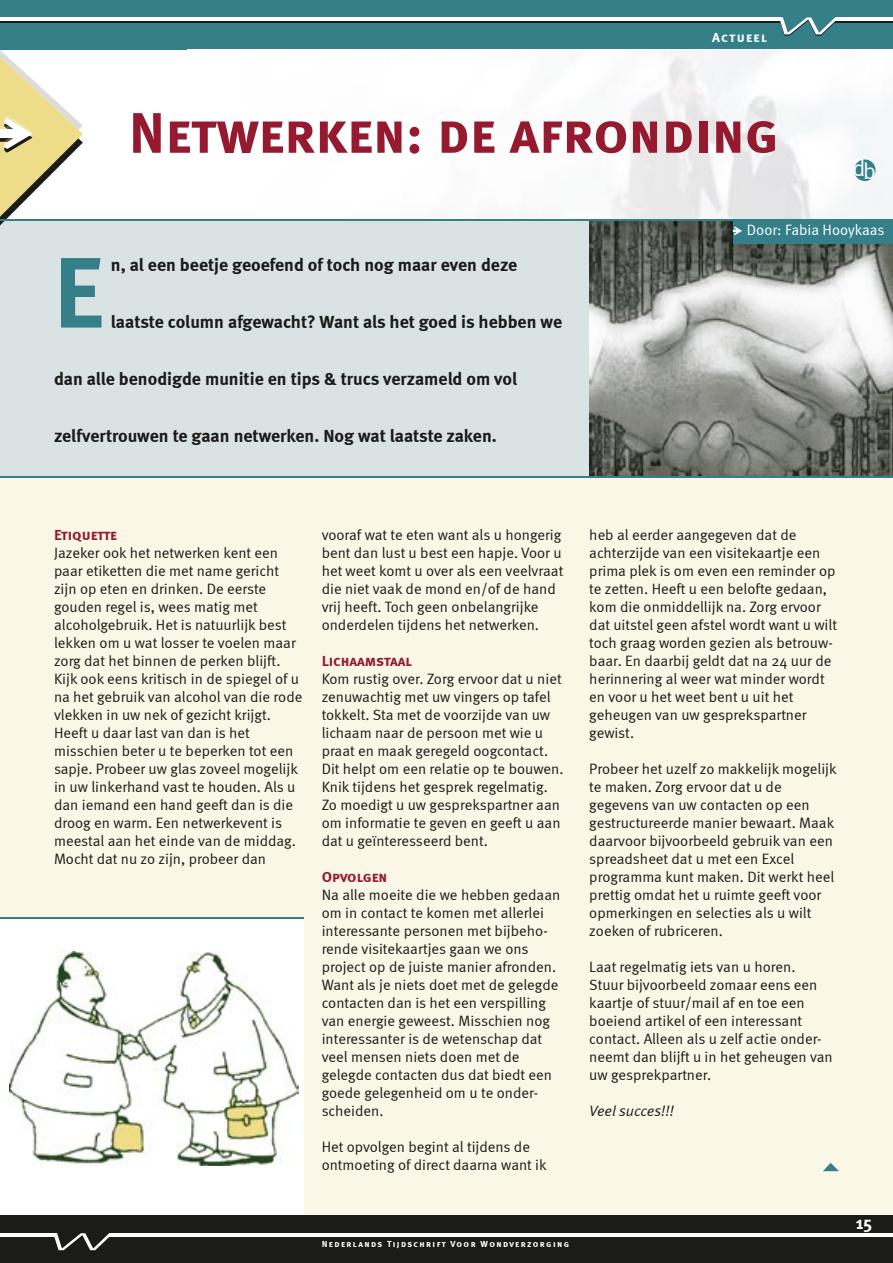
<style>
.page{position:relative;width:893px;height:1263px;background:#fff}
.page>*{position:absolute;margin:0;border:0;box-sizing:border-box;transform-origin:0 0}
.t1{font:100.05px "Meta Bold LF";color:#347f88}
.t2{font:57px "Meta Bold Caps";color:#951a30}
.t3{font:23.1px "Meta Normal";color:#fff}
.t4{font:18px "Meta Bold LF";color:#1b1b19}
.t5{font:18px "Meta Bold Caps";color:#fff}
.t6{font:15px/18px "Meta Normal";color:#1b1b19}
.t7{font:15px "Meta Bold Caps";letter-spacing:-.005em;color:#951a30}
.t8{font:15px "Meta Normal";color:#fff}
.t9{font:italic 15px "Meta Normal LF";letter-spacing:-.005em;color:#1b1b19}
.t10{font:13.5px "Meta Bold Caps";letter-spacing:.1em;color:#fff}
.t11{font:9px "Meta Bold Caps";letter-spacing:.155em;color:#fff}
</style>
<div class="page">
<div style="left:0;top:1214px;width:893px;height:49px;background:#1b1b19"></div>
<svg style="left:54px;top:1233px;width:55px;height:17px"></svg>
<hr style="left:0;top:1233px;width:57px;height:4px;background:#fff">
<hr style="left:109px;top:1233px;width:784px;height:4px;background:#fff">
<div style="left:0;top:0;width:893px;height:50px;background:#347f88"></div>
<hr style="left:835px;top:19px;width:58px;height:3px;background:#1b1b19">
<hr style="left:0;top:19px;width:782px;height:3px;background:#1b1b19">
<svg style="left:779px;top:17px;width:60px;height:19px"></svg>
<hr style="left:835px;top:17px;width:58px;height:4px;background:#fff">
<hr style="left:0;top:17px;width:782px;height:4px;background:#fff">
<div style="left:0;top:267px;width:893px;height:947px;background:#fbf7e6"></div>
<div style="left:0;top:220px;width:589px;height:256px;background:#dae3e3"></div>
<img style="left:589px;top:220px;width:304px;height:256px">
<svg style="left:0;top:50px;width:83px;height:175px"></svg>
<svg style="left:823px;top:1163px;width:16px;height:8px"></svg>
<div style="left:0;top:918px;width:304px;height:296px;background:#fff"></div>
<img style="left:9px;top:951px;width:290px;height:214px">
<div style="left:854px;top:159px;width:22px;height:22px;background:#347f88;border-radius:50%"></div>
<hr style="left:0;top:219px;width:893px;height:1px;background:#347f88">
<div style="left:733px;top:219px;width:160px;height:25px;background:#347f88"></div>
<svg style="left:733px;top:227px;width:9px;height:8px"></svg>
<hr style="left:0;top:476px;width:893px;height:1px;background:#347f88">
<hr style="left:0;top:917px;width:304px;height:2px;background:#347f88">
<p class="t10" style="left:712px;top:30px;width:56px">Actueel</p>
<h2 class="t2" style="left:129px;top:99px;width:652px">Netwerken: de afronding</h2>
<h3 class="t3" style="left:852px;top:156px;width:25px">db</h3>
<h1 class="t1" style="left:54px;top:233px;width:51px">E</h1>
<p class="t4" style="left:111px;top:254px;width:408px">n, al een beetje geoefend of toch nog maar even deze</p>
<p class="t4" style="left:111px;top:311px;width:453px">laatste column afgewacht? Want als het goed is hebben we</p>
<p class="t4" style="left:54px;top:368px;width:465px">dan alle benodigde munitie en tips &amp; trucs verzameld om vol</p>
<p class="t4" style="left:54px;top:425px;width:444px">zelfvertrouwen te gaan netwerken. Nog wat laatste zaken.</p>
<p class="t8" style="left:747px;top:221px;width:139px">Door: Fabia Hooykaas</p>
<p class="t7" style="left:54px;top:526px;width:65px">Etiquette</p>
<p class="t6" style="left:54px;top:544px;width:250px">Jazeker ook het netwerken kent een paar etiketten die met name gericht zijn op eten en drinken. De eerste gouden regel is, wees matig met alcoholgebruik. Het is natuurlijk best lekken om u wat losser te voelen maar zorg dat het binnen de perken blijft.<br>Kijk ook eens kritisch in de spiegel of u na het gebruik van alcohol van die rode vlekken in uw nek of gezicht krijgt.<br>Heeft u daar last van dan is het misschien beter u te beperken tot een sapje. Probeer uw glas zoveel mogelijk in uw linkerhand vast te houden. Als u dan iemand een hand geeft dan is die droog en warm. Een netwerkevent is meestal aan het einde van de middag.<br>Mocht dat nu zo zijn, probeer dan</p>
<p class="t6" style="left:322px;top:526px;width:243px">vooraf wat te eten want als u hongerig bent dan lust u best een hapje. Voor u het weet komt u over als een veel vraat die niet vaak de mond en/of de hand vrij heeft. Toch geen onbelang rijke onderdelen tijdens het netwerken.</p>
<p class="t7" style="left:322px;top:652px;width:92px">Lichaamstaal</p>
<p class="t6" style="left:322px;top:670px;width:243px">Kom rustig over. Zorg ervoor dat u niet zenuwachtig met uw vingers op tafel tokkelt. Sta met de voorzijde van uw lichaam naar de persoon met wie u praat en maak geregeld oogcontact.<br>Dit helpt om een relatie op te bouwen.<br>Knik tijdens het gesprek regelmatig.<br>Zo moedigt u uw gesprekspartner aan om informatie te geven en geeft u aan dat u geïnteresseerd bent.</p>
<p class="t7" style="left:322px;top:868px;width:67px">Opvolgen</p>
<p class="t6" style="left:322px;top:886px;width:240px">Na alle moeite die we hebben gedaan om in contact te komen met allerlei interessante personen met bij beho&shy;rende visitekaartjes gaan we ons project op de juiste manier afronden.<br>Want als je niets doet met de gelegde contacten dan is het een verspilling van energie geweest. Misschien nog interessanter is de wetenschap dat veel mensen niets doen met de gelegde contacten dus dat biedt een goede gelegenheid om u te onder&shy;scheiden.</p>
<p class="t6" style="left:322px;top:1138px;width:227px">Het opvolgen begint al tijdens de ontmoeting of direct daarna want ik</p>
<p class="t11" style="left:322px;top:1239px;width:249px">Nederlands Tijdschrift Voor Wondverzorging</p>
<p class="t6" style="left:589px;top:526px;width:249px">heb al eerder aangegeven dat de achterzijde van een visitekaartje een prima plek is om even een reminder op te zetten. Heeft u een belofte gedaan, kom die onmiddellijk na. Zorg ervoor dat uitstel geen afstel wordt want u wilt toch graag worden gezien als betrouw&shy;baar. En daarbij geldt dat na 24 uur de herinnering al weer wat minder wordt en voor u het weet bent u uit het geheugen van uw gesprekspartner gewist.</p>
<p class="t6" style="left:589px;top:760px;width:249px">Probeer het uzelf zo makkelijk mogelijk te maken. Zorg ervoor dat u de gegevens van uw contacten op een gestructureerde manier bewaart. Maak daarvoor bijvoorbeeld gebruik van een spreadsheet dat u met een Excel programma kunt maken. Dit werkt heel prettig omdat het u ruimte geeft voor opmerkingen en selecties als u wilt zoeken of rubriceren.</p>
<p class="t6" style="left:589px;top:958px;width:245px">Laat regelmatig iets van u horen.<br>Stuur bijvoorbeeld zomaar eens een kaartje of stuur/mail af en toe een boeiend artikel of een interessant contact. Alleen als u zelf actie onder&shy;neemt dan blijft u in het geheugen van uw gesprekpartner.</p>
<p class="t9" style="left:589px;top:1102px;width:86px">Veel succes!!!</p>
<p class="t5" style="left:856px;top:1212px;width:18px">15</p>
</div>
